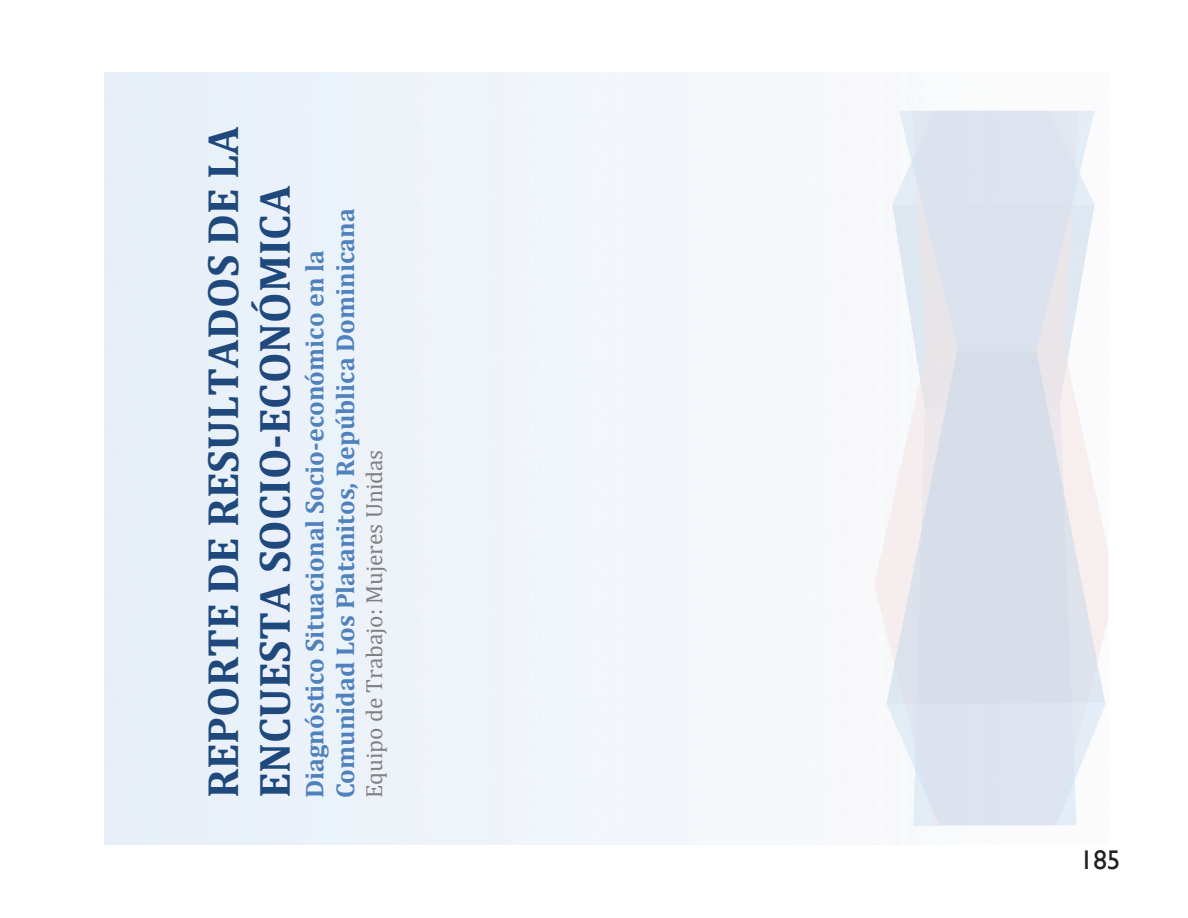
<style>
.page{position:relative;width:1188px;height:918px;background:#fff}
.page>*{position:absolute;margin:0;border:0;box-sizing:border-box;transform-origin:0 0}
.t1{font:700 43.8px/51.6px "Cambria";letter-spacing:.005em;color:#1f497d}
.t2{font:27px "Gill Sans";color:#231f20}
.t3{font:700 25.8px/30.5px "Cambria";color:#4f81bd}
.t4{font:23.25px "Cambria";color:#808080}
</style>
<div class="page">
<svg style="left:892px;top:111px;width:7px;height:240px"></svg>
<svg style="left:874px;top:351px;width:234px;height:234px"></svg>
<svg style="left:874px;top:585px;width:234px;height:240px"></svg>
<svg style="left:887px;top:703px;width:219px;height:122px"></svg>
<svg style="left:887px;top:351px;width:218px;height:353px;background:#e0e3ec"></svg>
<svg style="left:899px;top:111px;width:196px;height:240px;background:#e0e5ef"></svg>
<h1 class="t1" style="left:196px;top:798px;width:674px;rotate:-90deg">REPORTE DE RESULTADOS DE LA<br>ENCUESTA SOCIO--‐ECONÓMICA</h1>
<p class="t3" style="left:299px;top:798px;width:592px;rotate:-90deg">Diagnóstico Situacional Socio--‐económico en la<br>Comunidad Los Platanitos, República Dominicana</p>
<p class="t4" style="left:360px;top:798px;width:350px;rotate:-90deg">Equipo de Trabajo: Mujeres Unidas</p>
<p class="t2" style="left:1080px;top:844px;width:42px">185</p>
</div>
